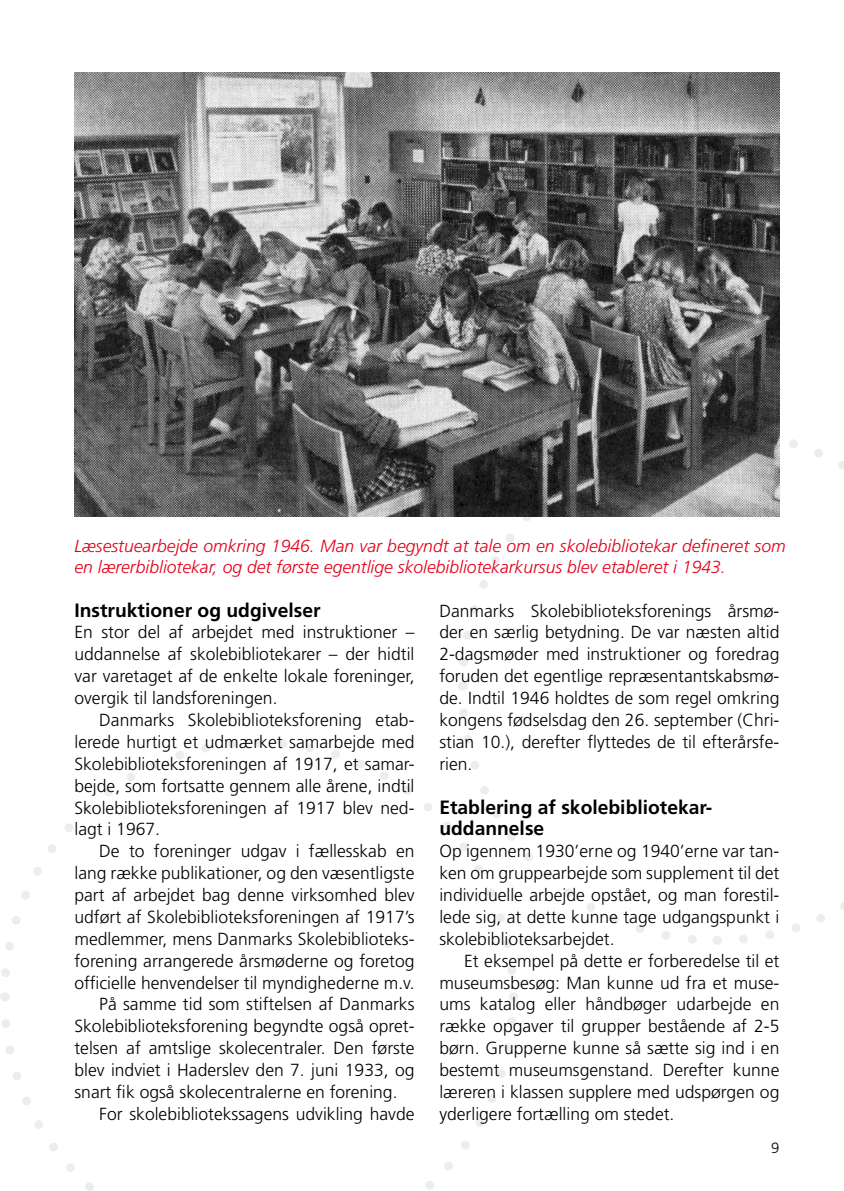
<style>
.page{position:relative;width:844px;height:1191px;background:#fff}
.page>*{position:absolute;margin:0;border:0;box-sizing:border-box;transform-origin:0 0}
.t1{font:700 19.25px/21.9px "Frutiger LT Std";color:#000}
.t2{font:300 17.5px/21.9px "Frutiger LT Std";color:#000;text-align:justify}
.t3{font:italic 300 17.5px/21px "Frutiger LT Std";color:#e2001a}
.t4{font:300 14.88px "Frutiger LT Std";color:#000}
</style>
<div class="page">
<svg style="left:425px;top:1017px;width:91px;height:172px"></svg>
<svg style="left:263px;top:740px;width:253px;height:235px"></svg>
<svg style="left:1px;top:740px;width:235px;height:237px"></svg>
<svg style="left:1px;top:1019px;width:93px;height:172px"></svg>
<svg style="left:459px;top:517px;width:72px;height:149px"></svg>
<svg style="left:454px;top:709px;width:243px;height:240px"></svg>
<svg style="left:739px;top:902px;width:105px;height:41px"></svg>
<svg style="left:779px;top:423px;width:64px;height:94px"></svg>
<img style="left:74px;top:72px;width:705px;height:445px">
<p class="t3" style="left:74px;top:535px;width:712px">Læsestuearbejde omkring 1946. Man var begyndt at tale om en skolebibliotekar defineret som en lærerbibliotekar, og det første egentlige skolebibliotekarkursus blev etableret i 1943.</p>
<p class="t1" style="left:74px;top:599px;width:248px">Instruktioner og udgivelser</p>
<p class="t2" style="left:74px;top:621px;width:341px">En stor del af arbejdet med instruktioner – uddannelse af skolebibliotekarer – der hidtil var varetaget af de enkelte lokale foreninger, overgik til landsforeningen.</p>
<p class="t2" style="left:74px;top:709px;width:341px;text-indent:25px">Danmarks Skolebiblioteksforening etab&shy;lerede hurtigt et udmærket samarbejde med Skolebiblioteksforeningen af 1917, et samar&shy;bejde, som fortsatte gennem alle årene, indtil Skolebiblioteksforeningen af 1917 blev ned&shy;lagt i 1967.</p>
<p class="t2" style="left:99px;top:840px;width:317px">De to foreninger udgav i fællesskab en</p>
<p class="t2" style="left:74px;top:862px;width:341px">lang række publikationer, og den væsentligste</p>
<p class="t2" style="left:74px;top:884px;width:341px">part af arbejdet bag denne virksomhed blev</p>
<p class="t2" style="left:74px;top:906px;width:341px">udført af Skolebiblioteksforeningen af 1917’s</p>
<p class="t2" style="left:74px;top:928px;width:341px">medlemmer, mens Danmarks Skolebiblioteks-</p>
<p class="t2" style="left:74px;top:950px;width:341px">forening arrangerede årsmøderne og foretog</p>
<p class="t2" style="left:74px;top:971px;width:341px">officielle henvendelser til myndighederne m.v.</p>
<p class="t2" style="left:99px;top:993px;width:316px">På samme tid som stiftelsen af Danmarks</p>
<p class="t2" style="left:74px;top:1015px;width:341px">Skolebiblioteksforening begyndte også opret-</p>
<p class="t2" style="left:74px;top:1037px;width:341px">telsen af amtslige skolecentraler. Den første</p>
<p class="t2" style="left:74px;top:1059px;width:341px">blev indviet i Haderslev den 7. juni 1933, og</p>
<p class="t2" style="left:74px;top:1081px;width:324px">snart fik også skolecentralerne en forening.</p>
<p class="t2" style="left:99px;top:1103px;width:316px">For skolebibliotekssagens udvikling havde</p>
<p class="t2" style="left:439px;top:600px;width:341px">Danmarks Skolebiblioteksforenings årsmø&shy;der en særlig betydning. De var næsten altid 2-dagsmøder med instruktioner og foredrag foruden det egentlige repræsentantskabsmø&shy;de. Indtil 1946 holdtes de som regel omkring kongens fødselsdag den 26. september (Chri&shy;stian 10.), derefter flyttedes de til efterårsfe&shy;rien.</p>
<p class="t1" style="left:439px;top:796px;width:274px">Etablering af skolebibliotekar&shy;uddannelse</p>
<p class="t2" style="left:439px;top:840px;width:341px">Op igennem 1930’erne og 1940’erne var tan&shy;ken om gruppearbejde som supplement til det individuelle arbejde opstået, og man forestil&shy;lede sig, at dette kunne tage udgangspunkt i skolebiblioteksarbejdet.</p>
<p class="t2" style="left:439px;top:950px;width:341px;text-indent:25px">Et eksempel på dette er forberedelse til et museumsbesøg: Man kunne ud fra et muse&shy;ums katalog eller håndbøger udarbejde en række opgaver til grupper bestående af 2-5 børn. Grupperne kunne så sætte sig ind i en bestemt museumsgenstand. Derefter kunne læreren i klassen supplere med udspørgen og yderligere fortælling om stedet.</p>
<p class="t4" style="left:771px;top:1139px;width:10px">9</p>
</div>
